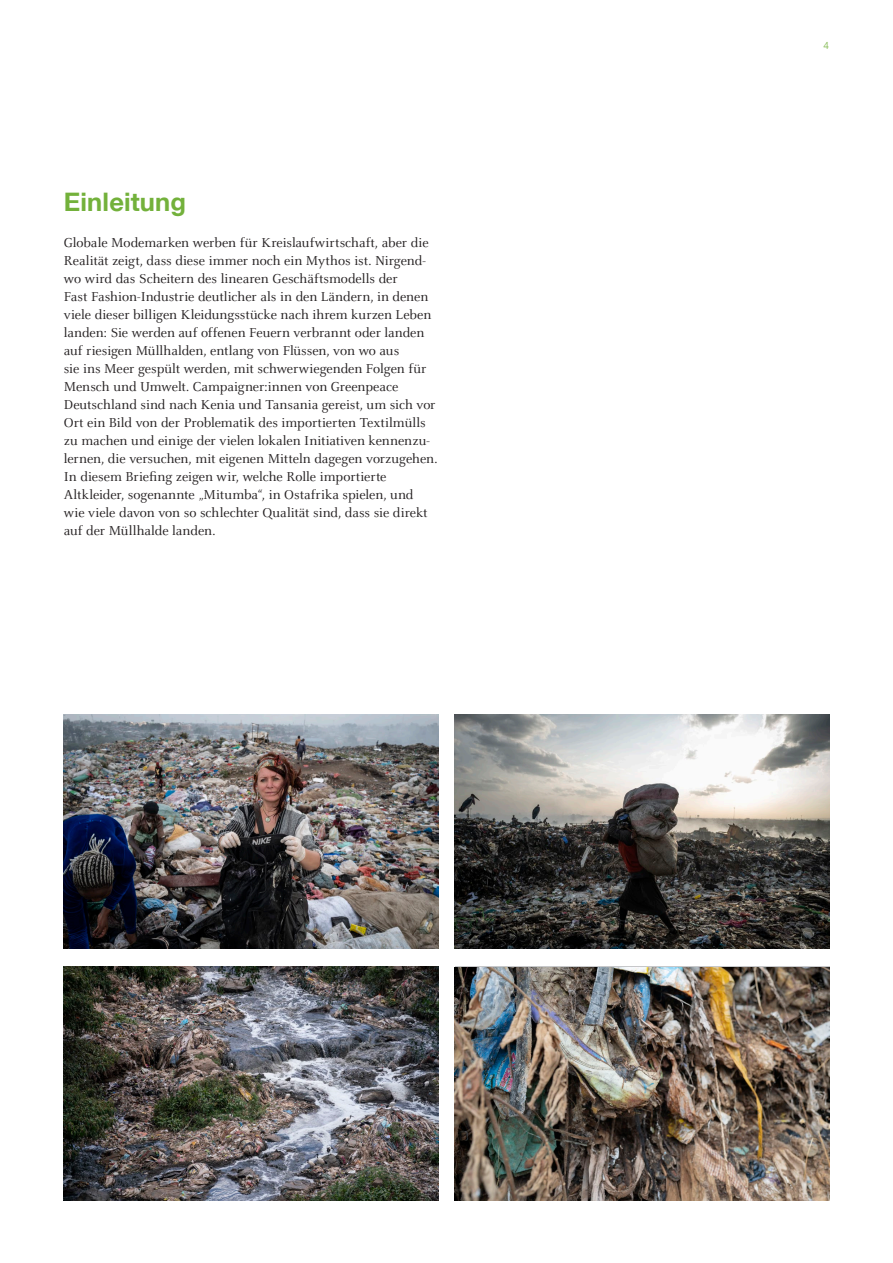
<style>
.page{position:relative;width:893px;height:1263px;background:#fff}
.page>*{position:absolute;margin:0;border:0;box-sizing:border-box;transform-origin:0 0}
.t1{font:700 25.5px "Helvetica Neue LT Com";letter-spacing:.005em;color:#73b13b}
.t2{font:14.25px/18px "Celeste";letter-spacing:-.005em;color:#231f20}
.t3{font:300 10.05px "Helvetica Neue LT Com";color:#73b13b}
</style>
<div class="page">
<img style="left:64px;top:967px;width:374px;height:234px">
<img style="left:64px;top:715px;width:374px;height:234px">
<img style="left:455px;top:967px;width:374px;height:234px">
<img style="left:455px;top:715px;width:374px;height:234px">
<h1 class="t1" style="left:64px;top:186px;width:124px">Einleitung</h1>
<p class="t2" style="left:64px;top:234px;width:375px">Globale Modemarken werben für Kreislaufwirtschaft, aber die Realität zeigt, dass diese immer noch ein Mythos ist. Nirgend&shy;wo wird das Scheitern des linearen Geschäftsmodells der<br>Fast Fashion-Industrie deutlicher als in den Ländern, in denen viele dieser billigen Kleidungsstücke nach ihrem kurzen Leben landen: Sie werden auf offenen Feuern verbrannt oder landen auf riesigen Müllhalden, entlang von Flüssen, von wo aus<br>sie ins Meer gespült werden, mit schwerwiegenden Folgen für Mensch und Umwelt. Campaigner:innen von Greenpeace Deutschland sind nach Kenia und Tansania gereist, um sich vor Ort ein Bild von der Problematik des importierten Textilmülls zu machen und einige der vielen lokalen Initiativen kennenzu&shy;lernen, die versuchen, mit eigenen Mitteln dagegen vorzugehen.<br>In diesem Briefing zeigen wir, welche Rolle importierte Altkleider, sogenannte „Mitumba“, in Ostafrika spielen, und wie viele davon von so schlechter Qualität sind, dass sie direkt auf der Müllhalde landen.</p>
<p class="t3" style="left:824px;top:39px;width:7px">4</p>
</div>
